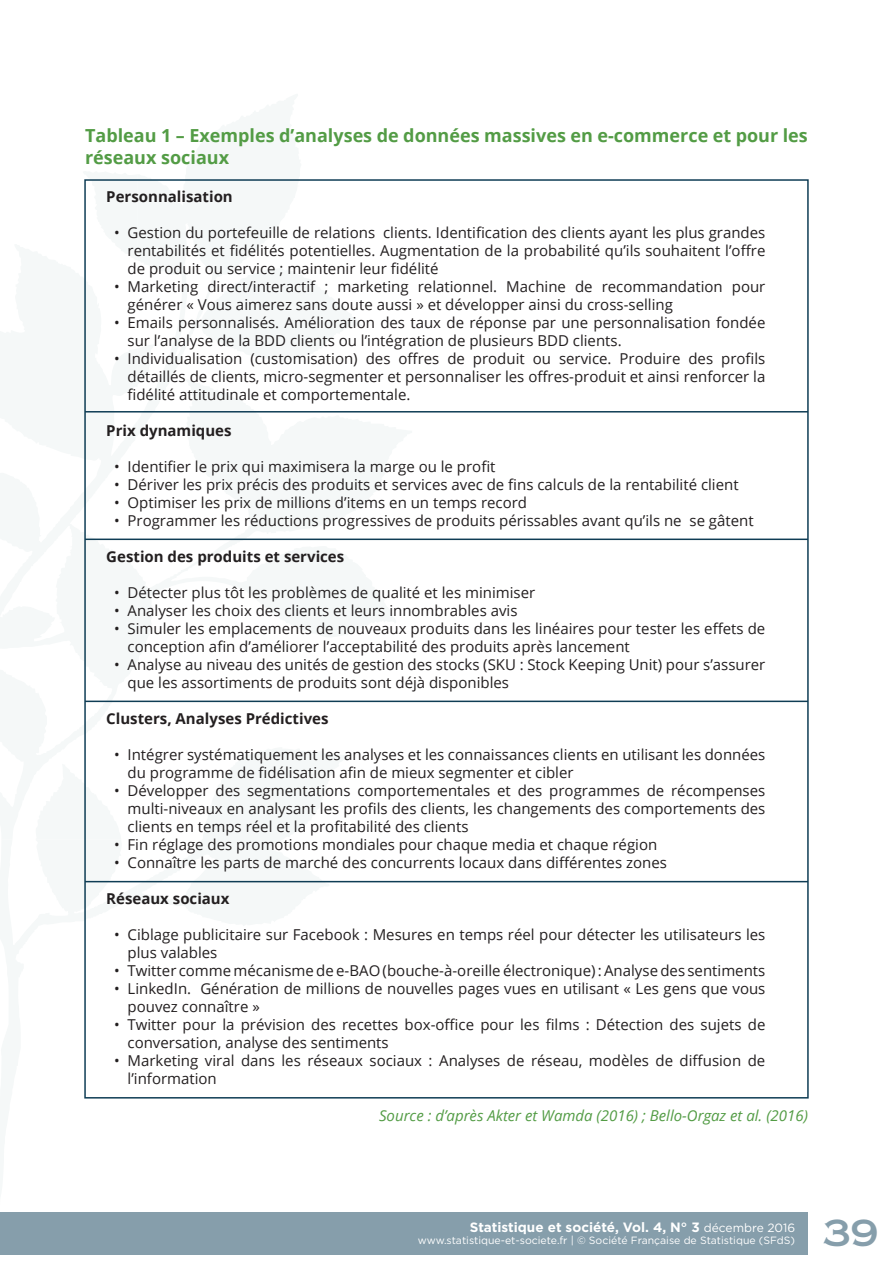
<style>
.page{position:relative;width:893px;height:1263px;background:#fff}
.page>*{position:absolute;margin:0;border:0;box-sizing:border-box;transform-origin:0 0}
.t1{font:36px "Copperplate Gothic Std 31 AB";color:#869eab}
.t2{font:700 18px/21.6px "Open Sans";color:#539c45}
.t3{font:15px/18px "Open Sans";color:#231f20}
.t4{font:700 15px "Open Sans";color:#231f20}
.t5{font:italic 15px "Open Sans";color:#539c45}
.t6{font:700 13.5px "Gotham";color:#fff}
.t7{font:10.5px "Gotham";color:#fff}
.s1{font-weight:400;font-size:12px}
</style>
<div class="page">
<div style="left:0;top:1212px;width:808px;height:42px;background:#869eab"></div>
<svg style="left:87px;top:412px;width:309px;height:471px"></svg>
<svg style="left:84px;top:839px;width:54px;height:260px"></svg>
<hr style="left:85px;top:411px;width:723px;height:1px;background:#0f3d55">
<hr style="left:85px;top:538px;width:723px;height:2px;background:#0f3d55">
<hr style="left:85px;top:701px;width:723px;height:1px;background:#0f3d55">
<hr style="left:85px;top:881px;width:723px;height:1px;background:#0f3d55">
<p class="t2" style="left:85px;top:124px;width:724px">Tableau 1 – Exemples d’analyses de données massives en e-commerce et pour les réseaux sociaux</p>
<p class="t4" style="left:106px;top:185px;width:128px">Personnalisation</p>
<p class="t3" style="left:128px;top:223px;width:639px;text-align:justify;text-indent:-14px">• Gestion du portefeuille de relations clients. Identification des clients ayant les plus grandes rentabilités et fidélités potentielles. Augmentation de la probabilité qu’ils souhaitent l’offre de produit ou service ; maintenir leur fidélité</p>
<p class="t3" style="left:128px;top:277px;width:639px;text-indent:-14px">• Marketing direct/interactif ; marketing relationnel. Machine de recommandation pour générer « Vous aimerez sans doute aussi » et développer ainsi du cross-selling</p>
<p class="t3" style="left:128px;top:313px;width:639px;text-indent:-13px">• Emails personnalisés. Amélioration des taux de réponse par une personnalisation fondée sur l’analyse de la BDD clients ou l’intégration de plusieurs BDD clients.</p>
<p class="t3" style="left:128px;top:349px;width:639px;text-align:justify;text-indent:-14px">• Individualisation (customisation) des offres de produit ou service. Produire des profils détaillés de clients, micro-segmenter et personnaliser les offres-produit et ainsi renforcer la fidélité attitudinale et comportementale.</p>
<p class="t4" style="left:106px;top:419px;width:127px">Prix dynamiques</p>
<p class="t3" style="left:114px;top:457px;width:383px">• Identifier le prix qui maximisera la marge ou le profit</p>
<p class="t3" style="left:114px;top:475px;width:626px">• Dériver les prix précis des produits et services avec de fins calculs de la rentabilité client</p>
<p class="t3" style="left:114px;top:493px;width:414px">• Optimiser les prix de millions d’items en un temps record</p>
<p class="t3" style="left:114px;top:511px;width:641px">• Programmer les réductions progressives de produits périssables avant qu’ils ne se gâtent</p>
<p class="t4" style="left:106px;top:545px;width:239px">Gestion des produits et services</p>
<p class="t3" style="left:114px;top:583px;width:423px">• Détecter plus tôt les problèmes de qualité et les minimiser</p>
<p class="t3" style="left:114px;top:601px;width:405px">• Analyser les choix des clients et leurs innombrables avis</p>
<p class="t3" style="left:128px;top:619px;width:639px;text-indent:-13px">• Simuler les emplacements de nouveaux produits dans les linéaires pour tester les effets de conception afin d’améliorer l’acceptabilité des produits après lancement</p>
<p class="t3" style="left:128px;top:655px;width:639px;text-indent:-14px">• Analyse au niveau des unités de gestion des stocks (SKU : Stock Keeping Unit) pour s’assurer que les assortiments de produits sont déjà disponibles</p>
<p class="t4" style="left:106px;top:707px;width:224px">Clusters, Analyses Prédictives</p>
<p class="t3" style="left:128px;top:745px;width:639px;text-indent:-14px">• Intégrer systématiquement les analyses et les connaissances clients en utilisant les données du programme de fidélisation afin de mieux segmenter et cibler</p>
<p class="t3" style="left:128px;top:781px;width:639px;text-align:justify;text-indent:-14px">• Développer des segmentations comportementales et des programmes de récompenses multi-niveaux en analysant les profils des clients, les changements des comportements des clients en temps réel et la profitabilité des clients</p>
<p class="t3" style="left:114px;top:835px;width:545px">• Fin réglage des promotions mondiales pour chaque media et chaque région</p>
<p class="t3" style="left:114px;top:853px;width:554px">• Connaître les parts de marché des concurrents locaux dans différentes zones</p>
<p class="t4" style="left:106px;top:887px;width:125px">Réseaux sociaux</p>
<p class="t3" style="left:128px;top:925px;width:639px;text-indent:-13px">• Ciblage publicitaire sur Facebook : Mesures en temps réel pour détecter les utilisateurs les plus valables</p>
<p class="t3" style="left:114px;top:961px;width:653px">• Twitter comme mécanisme de e-BAO (bouche-à-oreille électronique) : Analyse des sentiments</p>
<p class="t3" style="left:128px;top:979px;width:639px;text-indent:-14px">• LinkedIn. Génération de millions de nouvelles pages vues en utilisant « Les gens que vous pouvez connaître »</p>
<p class="t3" style="left:128px;top:1015px;width:639px;text-indent:-14px">• Twitter pour la prévision des recettes box-office pour les films : Détection des sujets de conversation, analyse des sentiments</p>
<p class="t3" style="left:128px;top:1051px;width:639px;text-indent:-13px">• Marketing viral dans les réseaux sociaux : Analyses de réseau, modèles de diffusion de l’information</p>
<p class="t5" style="left:379px;top:1106px;width:430px">Source : d’après Akter et Wamda (2016) ; Bello-Orgaz et al. (2016)</p>
<p class="t6" style="left:470px;top:1218px;width:327px">Statistique et société, Vol. 4, N° 3 <span class="s1">décembre 2016</span></p>
<p class="t7" style="left:418px;top:1234px;width:379px">www.statistique-et-societe.fr | © Société Française de Statistique (SFdS)</p>
<h1 class="t1" style="left:822px;top:1212px;width:58px">39</h1>
</div>
